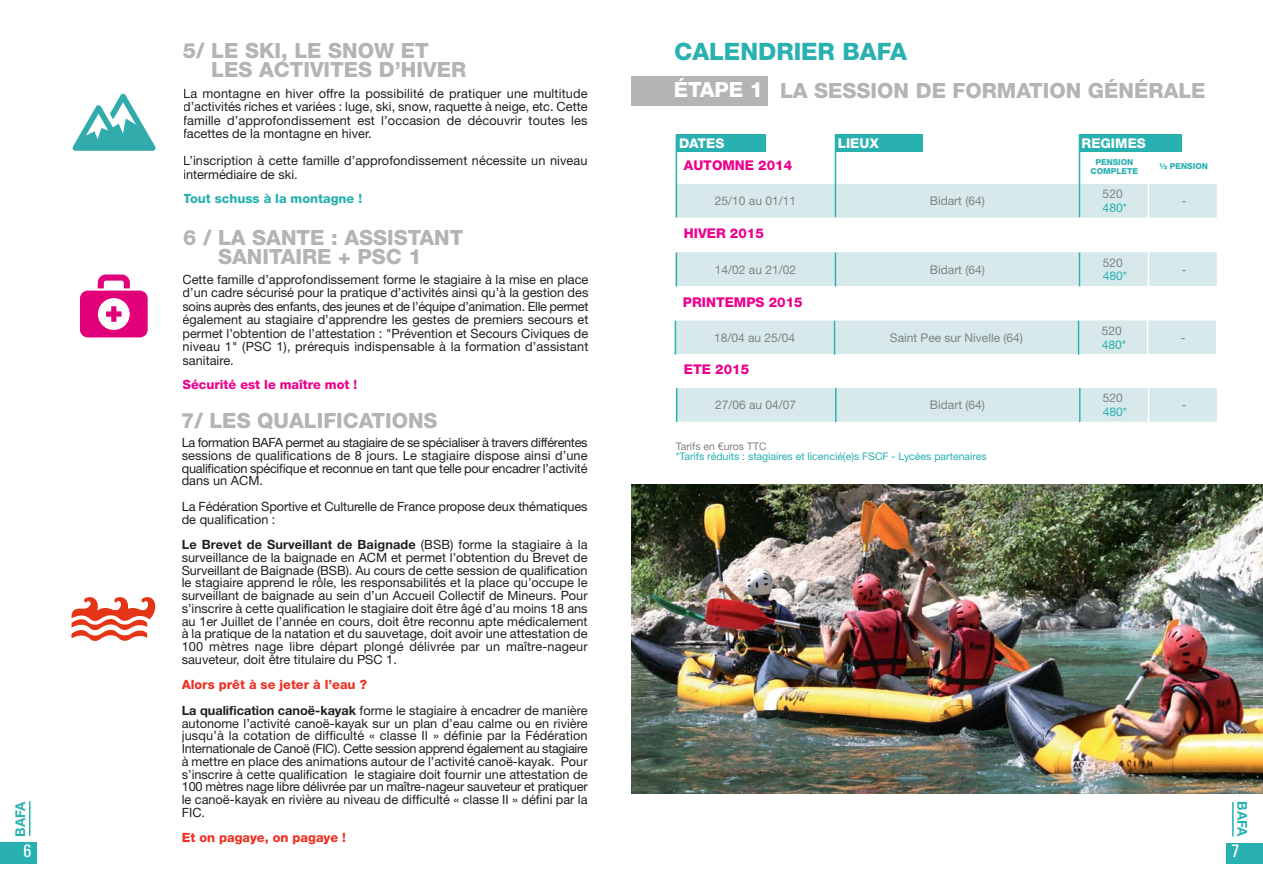
<style>
.page{position:relative;width:1263px;height:893px;background:#fff}
.page>*{position:absolute;margin:0;border:0;box-sizing:border-box;transform-origin:0 0}
.t1{font:800 24px "Helvetica Neue";color:#29b0b1}
.t2{font:800 21px/19.5px "Helvetica Neue";color:#b2b4b6}
.t3{font:condensed 18px "Univers";color:#fff}
.t4{font:800 13.5px "Helvetica Neue";color:#ec008c}
.t5{font:800 13.5px "Helvetica Neue";color:#fff}
.t6{font:700 13.5px "Helvetica Neue";color:#29b0b1}
.t7{font:12.75px/12.8px "Helvetica Neue";color:#231f20;text-align:justify}
.t8{font:800 12.75px "Helvetica Neue";color:#ec008c}
.t9{font:800 12.75px "Helvetica Neue";color:#29b0b1}
.t10{font:800 12.75px "Helvetica Neue";color:#ee3224}
.t11{font:12px "Helvetica Neue";color:#808285}
.t12{font:12px "Helvetica Neue";color:#29b0b1}
.t13{font:10.5px "Helvetica Neue";color:#29b0b1}
.t14{font:10.5px "Helvetica Neue";color:#808285}
.t15{font:800 8.25px/8.2px "Helvetica Neue";color:#29b0b1;text-align:center}
.s1{color:#fff}
.s2{font-weight:700}
.s3{font-weight:800;color:#ee3224}
</style>
<div class="page">
<img style="left:631px;top:485px;width:632px;height:309px">
<div style="left:0;top:842px;width:36px;height:21px;background:#29b0b1"></div>
<div style="left:1227px;top:842px;width:36px;height:21px;background:#29b0b1"></div>
<div style="left:1226px;top:795px;width:37px;height:48px;background:#fff"></div>
<hr style="left:1232px;top:802px;width:1px;height:34px;background:#29b0b1">
<hr style="left:29px;top:801px;width:1px;height:35px;background:#29b0b1">
<div style="left:631px;top:76px;width:136px;height:30px;background:#b2b4b6"></div>
<svg style="left:73px;top:94px;width:83px;height:57px"></svg>
<svg style="left:80px;top:274px;width:68px;height:63px"></svg>
<svg style="left:72px;top:597px;width:83px;height:44px"></svg>
<div style="left:676px;top:184px;width:159px;height:34px;background:#d7e9ea"></div>
<div style="left:836px;top:184px;width:243px;height:34px;background:#d7e9ea"></div>
<div style="left:1080px;top:184px;width:68px;height:34px;background:#d7e9ea"></div>
<div style="left:1149px;top:184px;width:68px;height:34px;background:#d7e9ea"></div>
<div style="left:676px;top:134px;width:90px;height:18px;background:#29b0b1"></div>
<div style="left:835px;top:134px;width:88px;height:18px;background:#29b0b1"></div>
<div style="left:1079px;top:134px;width:102px;height:18px;background:#29b0b1"></div>
<hr style="left:835px;top:134px;width:1px;height:83px;background:#29b0b1">
<hr style="left:676px;top:134px;width:1px;height:83px;background:#29b0b1">
<hr style="left:1079px;top:134px;width:1px;height:83px;background:#29b0b1">
<div style="left:676px;top:252px;width:159px;height:34px;background:#d7e9ea"></div>
<div style="left:836px;top:252px;width:243px;height:34px;background:#d7e9ea"></div>
<div style="left:1080px;top:252px;width:68px;height:34px;background:#d7e9ea"></div>
<div style="left:1149px;top:252px;width:68px;height:34px;background:#d7e9ea"></div>
<hr style="left:835px;top:252px;width:1px;height:34px;background:#29b0b1">
<hr style="left:676px;top:252px;width:1px;height:34px;background:#29b0b1">
<hr style="left:1079px;top:252px;width:1px;height:34px;background:#29b0b1">
<div style="left:675px;top:320px;width:159px;height:34px;background:#d7e9ea"></div>
<div style="left:835px;top:320px;width:243px;height:34px;background:#d7e9ea"></div>
<div style="left:1079px;top:320px;width:68px;height:34px;background:#d7e9ea"></div>
<div style="left:1148px;top:320px;width:68px;height:34px;background:#d7e9ea"></div>
<hr style="left:834px;top:321px;width:1px;height:34px;background:#29b0b1">
<hr style="left:675px;top:321px;width:1px;height:34px;background:#29b0b1">
<hr style="left:1078px;top:321px;width:1px;height:34px;background:#29b0b1">
<div style="left:676px;top:388px;width:159px;height:34px;background:#d7e9ea"></div>
<div style="left:836px;top:388px;width:243px;height:34px;background:#d7e9ea"></div>
<div style="left:1080px;top:388px;width:68px;height:34px;background:#d7e9ea"></div>
<div style="left:1149px;top:388px;width:68px;height:34px;background:#d7e9ea"></div>
<hr style="left:835px;top:388px;width:1px;height:34px;background:#29b0b1">
<hr style="left:676px;top:388px;width:1px;height:34px;background:#29b0b1">
<hr style="left:1079px;top:388px;width:1px;height:34px;background:#29b0b1">
<h2 class="t2" style="left:211px;top:42px;width:256px;text-indent:-28px">5/ LE SKI, LE SNOW ET<br>LES ACTIVITES D’HIVER</h2>
<h1 class="t1" style="left:674px;top:43px;width:234px">CALENDRIER BAFA</h1>
<p class="t7" style="left:183px;top:88px;width:406px">La montagne en hiver offre la possibilité de pratiquer une multitude</p>
<h2 class="t2" style="left:674px;top:82px;width:533px"><span class="s1">ÉTAPE 1</span> LA SESSION DE FORMATION GÉNÉRALE</h2>
<p class="t7" style="left:183px;top:101px;width:406px;line-height:13.5px">d’activités riches et variées : luge, ski, snow, raquette à neige, etc. Cette famille d’approfondissement est l’occasion de découvrir toutes les facettes de la montagne en hiver.</p>
<p class="t7" style="left:183px;top:155px;width:406px;line-height:13.5px">L’inscription à cette famille d’approfondissement nécessite un niveau intermédiaire de ski.</p>
<p class="t9" style="left:183px;top:194px;width:180px">Tout schuss à la montagne !</p>
<p class="t5" style="left:679px;top:138px;width:47px">DATES</p>
<p class="t5" style="left:838px;top:138px;width:43px">LIEUX</p>
<p class="t5" style="left:1081px;top:138px;width:66px">REGIMES</p>
<p class="t15" style="left:1090px;top:159px;width:49px">PENSION<br>COMPLETE</p>
<p class="t4" style="left:684px;top:160px;width:110px">AUTOMNE 2014</p>
<p class="t15" style="left:1159px;top:163px;width:50px">½ PENSION</p>
<p class="t11" style="left:1103px;top:190px;width:22px">520</p>
<p class="t12" style="left:1103px;top:203px;width:26px">480*</p>
<p class="t11" style="left:715px;top:197px;width:83px">25/10 au 01/11</p>
<p class="t11" style="left:930px;top:197px;width:57px">Bidart (64)</p>
<p class="t11" style="left:1182px;top:197px;width:6px">-</p>
<h2 class="t2" style="left:183px;top:229px;width:282px;text-align:center">6 / LA SANTE : ASSISTANT<br>SANITAIRE + PSC 1</h2>
<p class="t7" style="left:183px;top:274px;width:407px;line-height:13.5px">Cette famille d’approfondissement forme le stagiaire à la mise en place d’un cadre sécurisé pour la pratique d’activités ainsi qu’à la gestion des soins auprès des enfants, des jeunes et de l’équipe d’animation. Elle permet également au stagiaire d’apprendre les gestes de premiers secours et permet l’obtention de l’attestation : "Prévention et Secours Civiques de niveau 1" (PSC 1), prérequis indispensable à la formation d’assistant sanitaire.</p>
<p class="t8" style="left:183px;top:380px;width:176px">Sécurité est le maître mot !</p>
<h2 class="t2" style="left:181px;top:413px;width:258px">7/ LES QUALIFICATIONS</h2>
<p class="t4" style="left:684px;top:229px;width:81px">HIVER 2015</p>
<p class="t11" style="left:715px;top:265px;width:83px">14/02 au 21/02</p>
<p class="t11" style="left:930px;top:265px;width:57px">Bidart (64)</p>
<p class="t4" style="left:683px;top:297px;width:121px">PRINTEMPS 2015</p>
<p class="t11" style="left:714px;top:333px;width:83px">18/04 au 25/04</p>
<p class="t11" style="left:890px;top:333px;width:135px">Saint Pee sur Nivelle (64)</p>
<p class="t4" style="left:684px;top:364px;width:67px">ETE 2015</p>
<p class="t11" style="left:715px;top:401px;width:83px">27/06 au 04/07</p>
<p class="t11" style="left:930px;top:401px;width:57px">Bidart (64)</p>
<p class="t11" style="left:1103px;top:258px;width:22px">520</p>
<p class="t12" style="left:1103px;top:272px;width:26px">480*</p>
<p class="t11" style="left:1102px;top:326px;width:22px">520</p>
<p class="t12" style="left:1102px;top:340px;width:26px">480*</p>
<p class="t11" style="left:1103px;top:394px;width:22px">520</p>
<p class="t12" style="left:1103px;top:407px;width:26px">480*</p>
<p class="t11" style="left:1182px;top:265px;width:6px">-</p>
<p class="t11" style="left:1181px;top:333px;width:6px">-</p>
<p class="t11" style="left:1182px;top:401px;width:6px">-</p>
<p class="t7" style="left:182px;top:437px;width:407px">La formation BAFA permet au stagiaire de se spécialiser à travers différentes sessions de qualifications de 8 jours. Le stagiaire dispose ainsi d’une qualification spécifique et reconnue en tant que telle pour encadrer l’activité dans un ACM.</p>
<p class="t7" style="left:182px;top:501px;width:407px">La Fédération Sportive et Culturelle de France propose deux thématiques de qualification :</p>
<p class="t7" style="left:182px;top:539px;width:407px"><span class="s2">Le Brevet de Surveillant de Baignade</span> (BSB) forme la stagiaire à la surveillance de la baignade en ACM et permet l’obtention du Brevet de Surveillant de Baignade (BSB). Au cours de cette session de qualification le stagiaire apprend le rôle, les responsabilités et la place qu’occupe le surveillant de baignade au sein d’un Accueil Collectif de Mineurs. Pour s’inscrire à cette qualification le stagiaire doit être âgé d’au moins 18 ans au 1er Juillet de l’année en cours, doit être reconnu apte médicalement à la pratique de la natation et du sauvetage, doit avoir une attestation de 100 mètres nage libre départ plongé délivrée par un maître-nageur sauveteur, doit être titulaire du PSC 1.</p>
<p class="t7" style="left:182px;top:673px;width:407px;line-height:25.5px"><span class="s3">Alors prêt à se jeter à l’eau ?<br></span><span class="s2">La qualification canoë-kayak</span> forme le stagiaire à encadrer de manière</p>
<p class="t7" style="left:182px;top:718px;width:407px">autonome l’activité canoë-kayak sur un plan d’eau calme ou en rivière jusqu’à la cotation de difficulté « classe II » définie par la Fédération Internationale de Canoë (FIC). Cette session apprend également au stagiaire à mettre en place des animations autour de l’activité canoë-kayak. Pour s’inscrire à cette qualification le stagiaire doit fournir une attestation de 100 mètres nage libre délivrée par un maître-nageur sauveteur et pratiquer le canoë-kayak en rivière au niveau de difficulté « classe II » défini par la FIC.</p>
<p class="t10" style="left:182px;top:833px;width:166px">Et on pagaye, on pagaye !</p>
<p class="t14" style="left:676px;top:442px;width:92px">Tarifs en €uros TTC</p>
<p class="t13" style="left:676px;top:453px;width:312px">*Tarifs réduits : stagiaires et licencié(e)s FSCF - Lycées partenaires</p>
<p class="t6" style="left:16px;top:836px;width:37px;rotate:-90deg">BAFA</p>
<p class="t6" style="left:1247px;top:801px;width:37px;rotate:90deg">BAFA</p>
<h3 class="t3" style="left:24px;top:844px;width:9px">6</h3>
<h3 class="t3" style="left:1231px;top:844px;width:9px">7</h3>
</div>
